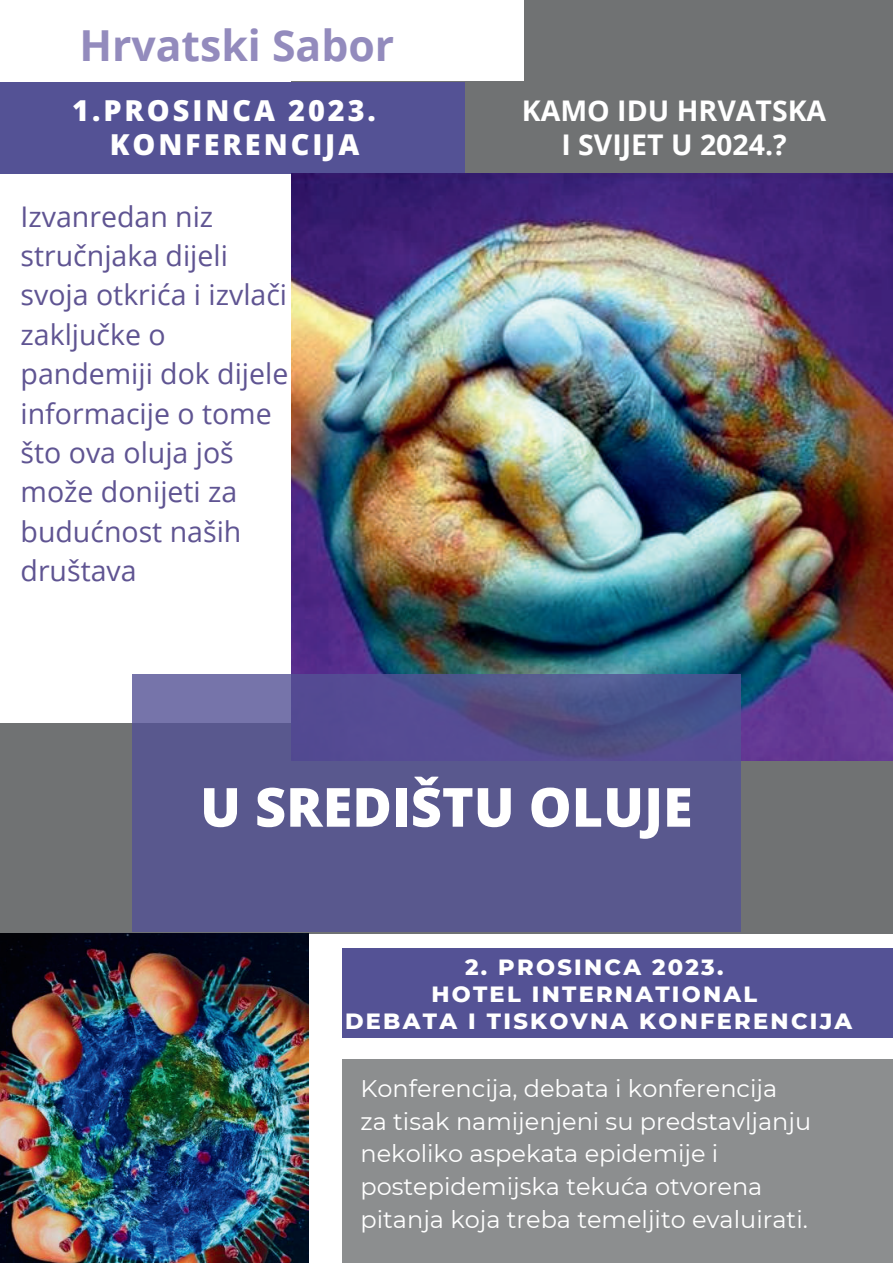
<style>
.page{position:relative;width:893px;height:1264px;background:#fff}
.page>*{position:absolute;margin:0;border:0;box-sizing:border-box;transform-origin:0 0}
.t1{font:800 54px "Open Sans";color:#fff}
.t2{font:700 42.75px "Open Sans";color:#938bbd}
.t3{font:800 28.8px/33.8px "Open Sans";letter-spacing:.1em;color:#fff}
.t4{font:28.5px/39.3px "Open Sans";color:#5f5492}
.t5{font:700 28.5px/33.8px "Open Sans";color:#fff;text-align:center}
.t6{font:24px/32.5px "Montserrat";color:#fff}
.t7{font:800 22.5px/27px "Montserrat";letter-spacing:.1em;color:#fff;text-align:center}
</style>
<div class="page">
<div style="left:291px;top:0;width:601px;height:933px;background:#707273"></div>
<div style="left:0;top:723px;width:291px;height:539px;background:#707273"></div>
<div style="left:0;top:82px;width:464px;height:91px;background:#545295"></div>
<div style="left:89px;top:0;width:434px;height:81px;background:#fff"></div>
<img style="left:291px;top:173px;width:601px;height:587px">
<img style="left:0;top:933px;width:308px;height:329px">
<svg style="left:132px;top:674px;width:609px;height:258px;background:#58568f"></svg>
<div style="left:342px;top:948px;width:550px;height:89px;background:#545295"></div>
<div style="left:342px;top:1059px;width:550px;height:203px;background:#8c8e8f"></div>
<h2 class="t2" style="left:79px;top:15px;width:316px">Hrvatski Sabor</h2>
<p class="t3" style="left:110px;top:93px;width:268px;text-indent:-37px">1.PROSINCA 2023.<br>KONFERENCIJA</p>
<p class="t4" style="left:21px;top:196px;width:269px">Izvanredan niz stručnjaka dijeli svoja otkrića i izvlači zaključke o pandemiji dok dijele informacije o tome što ova oluja još može donijeti za budućnost naših društava</p>
<p class="t5" style="left:521px;top:93px;width:306px">KAMO IDU HRVATSKA<br>I SVIJET U 2024.?</p>
<h1 class="t1" style="left:200px;top:770px;width:494px">U SREDIŠTU OLUJE</h1>
<p class="t7" style="left:345px;top:952px;width:508px">2. PROSINCA 2023.<br>HOTEL INTERNATIONAL<br>DEBATA I TISKOVNA KONFERENCIJA</p>
<p class="t6" style="left:360px;top:1071px;width:452px">Konferencija, debata i konferencija<br>za tisak namijenjeni su predstavljanju nekoliko aspekata epidemije i postepidemijska tekuća otvorena pitanja koja treba temeljito evaluirati.</p>
</div>
